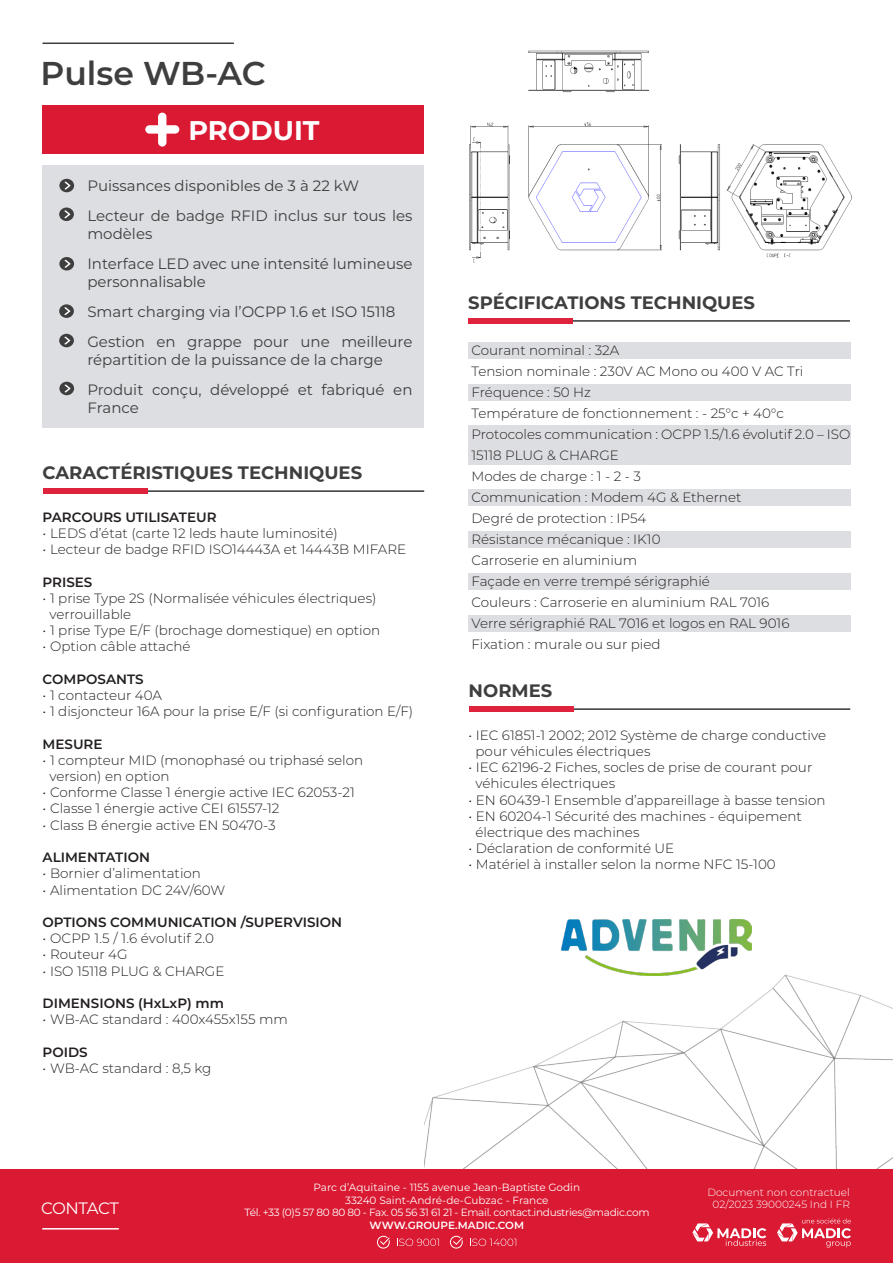
<style>
.page{position:relative;width:893px;height:1263px;background:#fff}
.page>*{position:absolute;margin:0;border:0;box-sizing:border-box;transform-origin:0 0}
.t1{font:600 33px "Montserrat";color:#3e3e3f}
.t2{font:700 27px "Montserrat";color:#fff}
.t3{font:700 18px "Montserrat";color:#3e3e3f}
.t4{font:16.5px "Montserrat";letter-spacing:-.04em;color:#fff}
.t5{font:15px/18px "Montserrat";color:#3e3e3f}
.t6{font:300 13.5px/16.2px "Montserrat";color:#231f20}
.t7{font:600 13.5px "Montserrat";color:#231f20}
.t8{font:10.5px "Montserrat";letter-spacing:-.01em;color:#fff}
.t9{font:10.5px "Montserrat";letter-spacing:-.03em;color:#fff}
.t10{font:300 10.5px "Montserrat";color:#fff}
.t11{font:600 10.5px "Montserrat";color:#fff}
</style>
<div class="page">
<img style="left:424px;top:342px;width:469px;height:827px">
<div style="left:0;top:1169px;width:893px;height:94px;background:#da1932"></div>
<hr style="left:42px;top:1228px;width:77px;height:1px;background:#fff">
<svg style="left:777px;top:1218px;width:74px;height:29px"></svg>
<svg style="left:377px;top:1236px;width:13px;height:12px"></svg>
<svg style="left:397px;top:1238px;width:42px;height:8px"></svg>
<svg style="left:470px;top:1238px;width:46px;height:8px"></svg>
<svg style="left:450px;top:1236px;width:13px;height:12px"></svg>
<svg style="left:692px;top:1223px;width:74px;height:23px"></svg>
<div style="left:468px;top:615px;width:382px;height:17px;background:#dddee2"></div>
<div style="left:468px;top:425px;width:382px;height:40px;background:#dddee2"></div>
<div style="left:468px;top:572px;width:382px;height:17px;background:#dddee2"></div>
<hr style="left:43px;top:43px;width:191px;height:1px;background:#3e3e3f">
<div style="left:43px;top:165px;width:381px;height:263px;background:#dddee2"></div>
<div style="left:43px;top:106px;width:381px;height:48px;background:#da1932"></div>
<svg style="left:145px;top:113px;width:34px;height:34px"></svg>
<div style="left:59px;top:179px;width:15px;height:13px;background:#3e3e3f;border-radius:50%"></div>
<svg style="left:65px;top:182px;width:6px;height:7px"></svg>
<div style="left:59px;top:207px;width:15px;height:14px;background:#3e3e3f;border-radius:50%"></div>
<svg style="left:64px;top:210px;width:6px;height:8px"></svg>
<div style="left:59px;top:304px;width:15px;height:14px;background:#3e3e3f;border-radius:50%"></div>
<div style="left:59px;top:257px;width:15px;height:13px;background:#3e3e3f;border-radius:50%"></div>
<svg style="left:64px;top:307px;width:6px;height:8px"></svg>
<svg style="left:65px;top:260px;width:6px;height:8px"></svg>
<div style="left:468px;top:342px;width:382px;height:17px;background:#dddee2"></div>
<div style="left:468px;top:489px;width:382px;height:17px;background:#dddee2"></div>
<div style="left:468px;top:531px;width:382px;height:17px;background:#dddee2"></div>
<div style="left:468px;top:384px;width:382px;height:17px;background:#dddee2"></div>
<hr style="left:49px;top:490px;width:375px;height:2px;background:#313436">
<div style="left:43px;top:488px;width:104px;height:6px;background:#e0233d"></div>
<hr style="left:475px;top:708px;width:375px;height:2px;background:#313436">
<div style="left:469px;top:706px;width:104px;height:6px;background:#e0233d"></div>
<hr style="left:474px;top:320px;width:376px;height:2px;background:#313436">
<div style="left:468px;top:318px;width:105px;height:6px;background:#e0233d"></div>
<div style="left:59px;top:334px;width:15px;height:13px;background:#3e3e3f;border-radius:50%"></div>
<svg style="left:64px;top:337px;width:6px;height:7px"></svg>
<div style="left:59px;top:382px;width:15px;height:13px;background:#3e3e3f;border-radius:50%"></div>
<svg style="left:65px;top:384px;width:6px;height:8px"></svg>
<img style="left:469px;top:50px;width:383px;height:213px">
<img style="left:562px;top:919px;width:190px;height:57px">
<p class="t1" style="left:40px;top:50px;width:227px">Pulse WB-AC</p>
<p class="t2" style="left:188px;top:111px;width:133px">PRODUIT</p>
<p class="t5" style="left:87px;top:176px;width:273px">Puissances disponibles de 3 à 22 kW</p>
<p class="t5" style="left:87px;top:206px;width:327px">Lecteur de badge RFID inclus sur tous les modèles</p>
<p class="t5" style="left:87px;top:254px;width:327px">Interface LED avec une intensité lumineuse personnalisable</p>
<p class="t5" style="left:87px;top:302px;width:310px">Smart charging via l’OCPP 1.6 et ISO 15118</p>
<p class="t5" style="left:87px;top:332px;width:327px">Gestion en grappe pour une meilleure répartition de la puissance de la charge</p>
<p class="t5" style="left:87px;top:380px;width:327px">Produit conçu, développé et fabriqué en<br>France</p>
<p class="t3" style="left:43px;top:460px;width:321px">CARACTÉRISTIQUES TECHNIQUES</p>
<p class="t7" style="left:43px;top:507px;width:176px">PARCOURS UTILISATEUR</p>
<p class="t6" style="left:43px;top:525px;width:297px">• LEDS d’état (carte 12 leds haute luminosité)</p>
<p class="t6" style="left:43px;top:541px;width:365px">• Lecteur de badge RFID ISO14443A et 14443B MIFARE</p>
<p class="t7" style="left:43px;top:572px;width:51px">PRISES</p>
<p class="t6" style="left:50px;top:589px;width:328px;text-indent:-7px">• 1 prise Type 2S (Normalisée véhicules électriques) verrouillable</p>
<p class="t6" style="left:43px;top:622px;width:339px">• 1 prise Type E/F (brochage domestique) en option</p>
<p class="t6" style="left:43px;top:638px;width:150px">• Option câble attaché</p>
<p class="t7" style="left:43px;top:669px;width:103px">COMPOSANTS</p>
<p class="t6" style="left:43px;top:687px;width:121px">• 1 contacteur 40A</p>
<p class="t6" style="left:43px;top:703px;width:372px">• 1 disjoncteur 16A pour la prise E/F (si configuration E/F)</p>
<p class="t7" style="left:43px;top:734px;width:61px">MESURE</p>
<p class="t6" style="left:50px;top:751px;width:315px;text-indent:-7px">• 1 compteur MID (monophasé ou triphasé selon version) en option</p>
<p class="t6" style="left:43px;top:784px;width:314px">• Conforme Classe 1 énergie active IEC 62053-21</p>
<p class="t6" style="left:43px;top:800px;width:238px">• Classe 1 énergie active CEI 61557-12</p>
<p class="t6" style="left:43px;top:816px;width:235px">• Class B énergie active EN 50470-3</p>
<p class="t7" style="left:43px;top:848px;width:109px">ALIMENTATION</p>
<p class="t6" style="left:43px;top:865px;width:160px">• Bornier d’alimentation</p>
<p class="t6" style="left:43px;top:881px;width:184px">• Alimentation DC 24V/60W</p>
<p class="t7" style="left:43px;top:912px;width:301px">OPTIONS COMMUNICATION /SUPERVISION</p>
<p class="t6" style="left:43px;top:930px;width:173px">• OCPP 1.5 / 1.6 évolutif 2.0</p>
<p class="t6" style="left:43px;top:946px;width:87px">• Routeur 4G</p>
<p class="t6" style="left:43px;top:962px;width:183px">• ISO 15118 PLUG &amp; CHARGE</p>
<p class="t7" style="left:43px;top:993px;width:183px">DIMENSIONS (HxLxP) mm</p>
<p class="t6" style="left:43px;top:1011px;width:247px">• WB-AC standard : 400x455x155 mm</p>
<p class="t7" style="left:43px;top:1042px;width:47px">POIDS</p>
<p class="t6" style="left:43px;top:1059px;width:170px">• WB-AC standard : 8,5 kg</p>
<p class="t3" style="left:468px;top:290px;width:288px">SPÉCIFICATIONS TECHNIQUES</p>
<p class="t6" style="left:471px;top:342px;width:149px">Courant nominal : 32A</p>
<p class="t6" style="left:471px;top:363px;width:333px">Tension nominale : 230V AC Mono ou 400 V AC Tri</p>
<p class="t6" style="left:471px;top:384px;width:121px">Fréquence : 50 Hz</p>
<p class="t6" style="left:471px;top:405px;width:314px">Température de fonctionnement : - 25°c + 40°c</p>
<p class="t6" style="left:471px;top:423px;width:380px;line-height:21px">Protocoles communication : OCPP 1.5/1.6 évolutif 2.0 – ISO<br>15118 PLUG &amp; CHARGE</p>
<p class="t6" style="left:471px;top:468px;width:171px">Modes de charge : 1 - 2 - 3</p>
<p class="t6" style="left:471px;top:489px;width:271px">Communication : Modem 4G &amp; Ethernet</p>
<p class="t6" style="left:471px;top:510px;width:176px">Degré de protection : IP54</p>
<p class="t6" style="left:471px;top:531px;width:191px">Résistance mécanique : IK10</p>
<p class="t6" style="left:471px;top:552px;width:167px">Carroserie en aluminium</p>
<p class="t6" style="left:471px;top:573px;width:240px">Façade en verre trempé sérigraphié</p>
<p class="t6" style="left:471px;top:594px;width:299px">Couleurs : Carroserie en aluminium RAL 7016</p>
<p class="t6" style="left:471px;top:615px;width:320px">Verre sérigraphié RAL 7016 et logos en RAL 9016</p>
<p class="t6" style="left:471px;top:636px;width:191px">Fixation : murale ou sur pied</p>
<p class="t3" style="left:469px;top:678px;width:85px">NORMES</p>
<p class="t6" style="left:476px;top:726px;width:352px;text-indent:-7px">• IEC 61851-1 2002; 2012 Système de charge conductive pour véhicules électriques</p>
<p class="t6" style="left:469px;top:759px;width:345px">• IEC 62196-2 Fiches, socles de prise de courant pour</p>
<p class="t6" style="left:476px;top:775px;width:141px">véhicules électriques</p>
<p class="t6" style="left:469px;top:791px;width:358px">• EN 60439-1 Ensemble d’appareillage à basse tension</p>
<p class="t6" style="left:469px;top:807px;width:335px">• EN 60204-1 Sécurité des machines - équipement</p>
<p class="t6" style="left:476px;top:824px;width:165px">électrique des machines</p>
<p class="t6" style="left:469px;top:840px;width:207px">• Déclaration de conformité UE</p>
<p class="t6" style="left:469px;top:856px;width:309px">• Matériel à installer selon la norme NFC 15-100</p>
<p class="t4" style="left:41px;top:1197px;width:79px">CONTACT</p>
<p class="t8" style="left:314px;top:1180px;width:268px">Parc d’Aquitaine - 1155 avenue Jean-Baptiste Godin</p>
<p class="t8" style="left:345px;top:1193px;width:205px">33240 Saint-André-de-Cubzac - France</p>
<p class="t9" style="left:244px;top:1205px;width:407px">Tél. +33 (0)5 57 80 80 80 - Fax. 05 56 31 61 21 - Email. contact.industries@madic.com</p>
<p class="t11" style="left:370px;top:1218px;width:156px">WWW.GROUPE.MADIC.COM</p>
<p class="t10" style="left:707px;top:1185px;width:144px">Document non contractuel</p>
<p class="t10" style="left:712px;top:1197px;width:139px">02/2023 39000245 Ind I FR</p>
</div>
